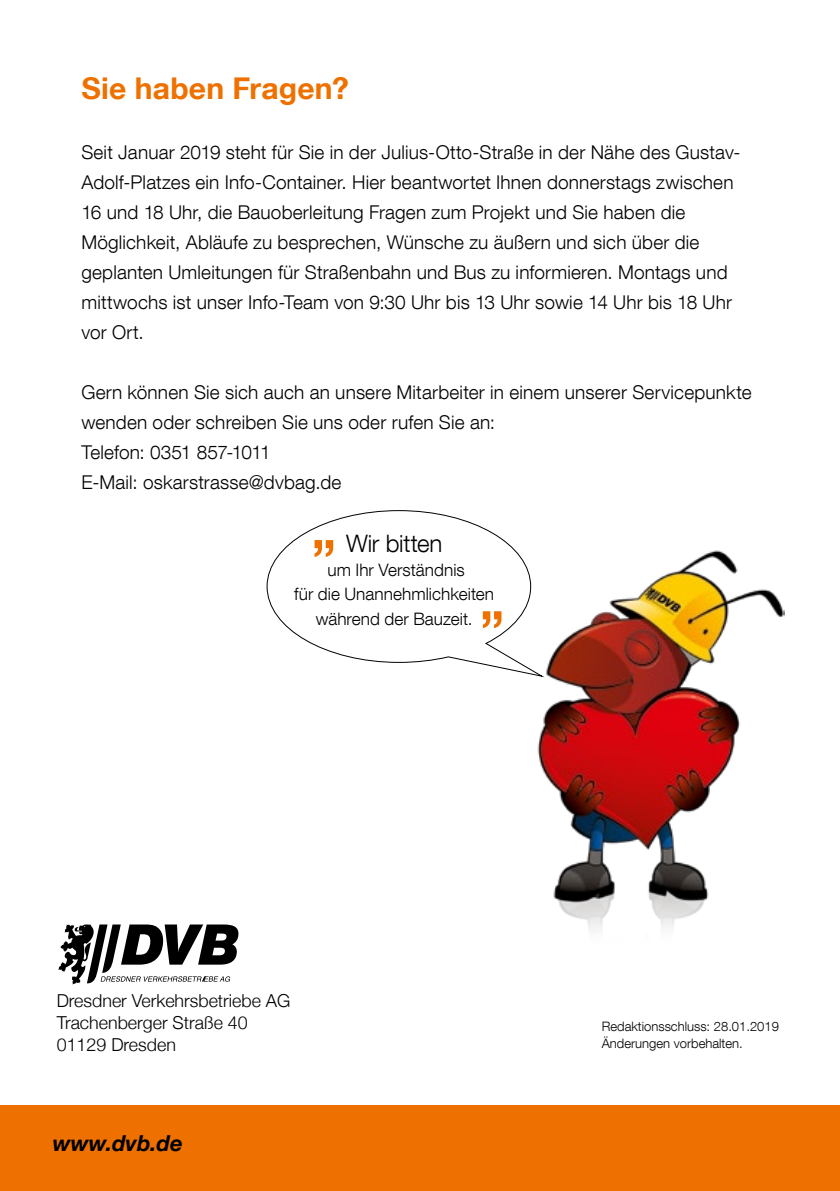
<style>
.page{position:relative;width:840px;height:1191px;background:#fff}
.page>*{position:absolute;margin:0;border:0;box-sizing:border-box;transform-origin:0 0}
.t1{font:700 30px "Helvetica Neue LT Com";letter-spacing:.005em;color:#ee7100}
.t2{font:300 24px "Helvetica Neue LT Com";letter-spacing:-.01em;color:#000}
.t3{font:italic 700 22px "Helvetica Neue LT Com";color:#000}
.t4{font:300 19px/30px "Helvetica Neue LT Com";letter-spacing:.01em;color:#000}
.t5{font:300 17.8px/22px "Helvetica Neue";color:#000}
.t6{font:300 17.2px/24px "Helvetica Neue LT Com";letter-spacing:.005em;color:#000;text-align:center}
.t7{font:300 13px/17px "Helvetica Neue LT Com";color:#000}
</style>
<div class="page">
<div style="left:0;top:1105px;width:839px;height:86px;background:#ee7100"></div>
<svg style="left:58px;top:924px;width:181px;height:60px"></svg>
<svg style="left:266px;top:510px;width:266px;height:165px"></svg>
<svg style="left:314px;top:540px;width:19px;height:17px"></svg>
<img style="left:532px;top:550px;width:252px;height:383px">
<svg style="left:482px;top:611px;width:19px;height:17px"></svg>
<h1 class="t1" style="left:81px;top:69px;width:269px">Sie haben Fragen?</h1>
<p class="t4" style="left:81px;top:137px;width:660px">Seit Januar 2019 steht für Sie in der Julius-Otto-Straße in der Nähe des Gustav-Adolf-Platzes ein Info-Container. Hier beantwortet Ihnen donnerstags zwischen 16 und 18 Uhr, die Bauoberleitung Fragen zum Projekt und Sie haben die Möglichkeit, Abläufe zu besprechen, Wünsche zu äußern und sich über die geplanten Umleitungen für Straßenbahn und Bus zu informieren. Montags und mittwochs ist unser Info-Team von 9:30 Uhr bis 13 Uhr sowie 14 Uhr bis 18 Uhr vor Ort.</p>
<p class="t4" style="left:81px;top:377px;width:671px">Gern können Sie sich auch an unsere Mitarbeiter in einem unserer Servicepunkte wenden oder schreiben Sie uns oder rufen Sie an:<br>Telefon: 0351 857-1011<br>E-Mail: oskarstrasse@dvbag.de</p>
<p class="t2" style="left:346px;top:529px;width:98px">Wir bitten</p>
<p class="t6" style="left:294px;top:558px;width:201px">um Ihr Verständnis<br>für die Unannehmlichkeiten während der Bauzeit.</p>
<p class="t5" style="left:57px;top:988px;width:235px">Dresdner Verkehrsbetriebe AG<br>Trachenberger Straße 40<br>01129 Dresden</p>
<p class="t3" style="left:53px;top:1129px;width:131px">www.dvb.de</p>
<p class="t7" style="left:601px;top:1018px;width:178px">Redaktionsschluss: 28.01.2019<br>Änderungen vorbehalten.</p>
</div>
